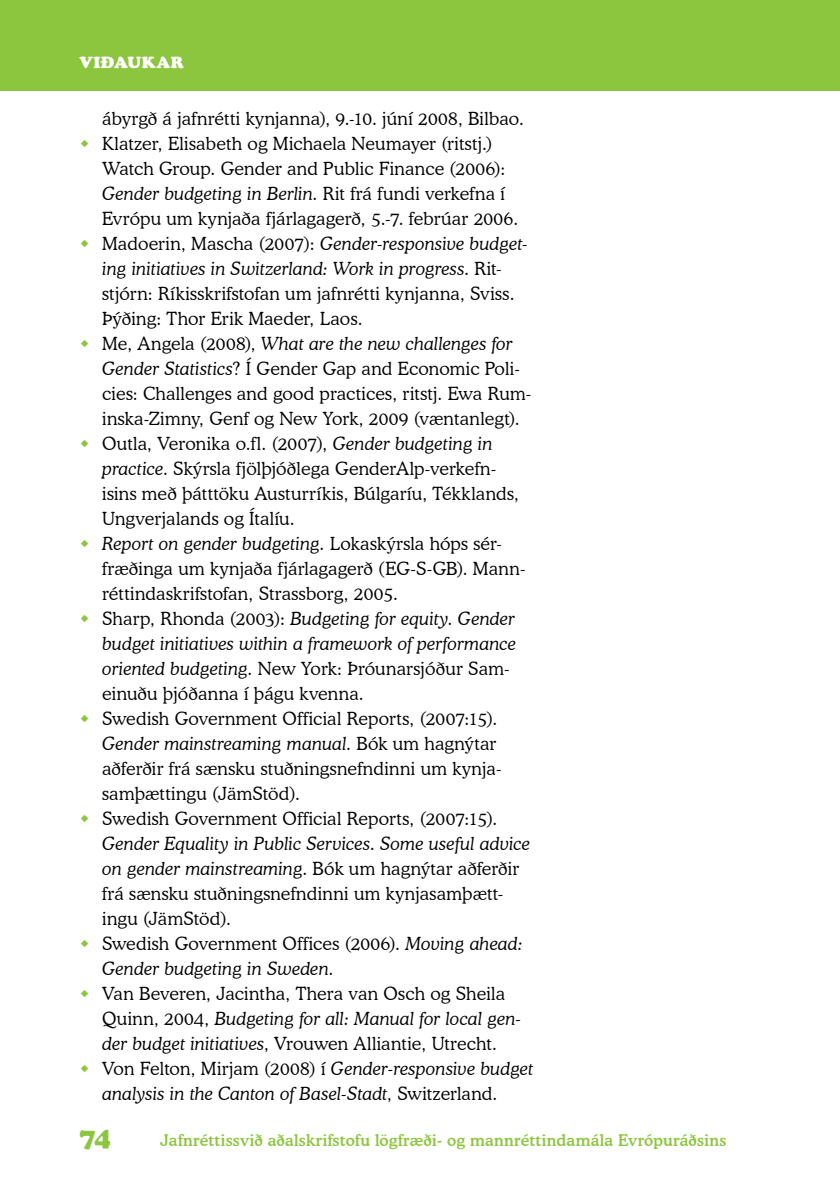
<style>
.page{position:relative;width:840px;height:1191px;background:#fff}
.page>*{position:absolute;margin:0;border:0;box-sizing:border-box;transform-origin:0 0}
.t1{font:26px "Cooper Black Std";color:#8cc63f}
.t2{font:300 18px/25px "Cooper BT";letter-spacing:.01em;color:#000}
.t3{font:500 16px "Cooper BT";letter-spacing:.015em;color:#8cc63f}
.t4{font:16px "Cooper Black Std";letter-spacing:.03em;color:#fff}
.s1{font-style:italic}
</style>
<div class="page">
<div style="left:0;top:0;width:839px;height:91px;background:#8cc63f"></div>
<hr style="left:839px;top:0;width:1px;height:91px;background:#8cc63f">
<p class="t4" style="left:79px;top:53px;width:106px">VIÐAUKAR</p>
<p class="t2" style="left:102px;top:106px;width:430px">ábyrgð á jafnrétti kynjanna), 9.-10. júní 2008, Bilbao.<br>Klatzer, Elisabeth og Michaela Neumayer (ritstj.)<br>Watch Group. Gender and Public Finance (2006):<br><span class="s1">Gender budgeting in Berlin</span>. Rit frá fundi verkefna í Evrópu um kynjaða fjárlagagerð, 5.-7. febrúar 2006.<br>Madoerin, Mascha (2007): <span class="s1">Gender-responsive budget&shy;ing initiatives in Switzerland: Work in progress.</span> Rit&shy;stjórn: Ríkisskrifstofan um jafnrétti kynjanna, Sviss.<br>Þýðing: Thor Erik Maeder, Laos.<br>Me, Angela (2008), <span class="s1">What are the new challenges for Gender Statistics</span>? Í Gender Gap and Economic Poli&shy;cies: Challenges and good practices, ritstj. Ewa Rum&shy;inska-Zimny, Genf og New York, 2009 (væntanlegt).<br>Outla, Veronika o.fl. (2007), <span class="s1">Gender budgeting in practice</span>. Skýrsla fjölþjóðlega GenderAlp-verkefn&shy;isins með þátttöku Austurríkis, Búlgaríu, Tékklands, Ungverjalands og Ítalíu.<br><span class="s1">Report on gender budgeting</span>. Lokaskýrsla hóps sér&shy;fræðinga um kynjaða fjárlagagerð (EG-S-GB). Mann&shy;réttindaskrifstofan, Strassborg, 2005.<br>Sharp, Rhonda (2003): <span class="s1">Budgeting for equity. Gender budget initiatives within a framework of performance oriented budgeting</span>. New York: Þróunarsjóður Sam&shy;einuðu þjóðanna í þágu kvenna.<br>Swedish Government Official Reports, (2007:15).<br><span class="s1">Gender mainstreaming manual</span>. Bók um hagnýtar aðferðir frá sænsku stuðningsnefndinni um kynja&shy;samþættingu (JämStöd).<br>Swedish Government Official Reports, (2007:15).</p>
<p class="t2" style="left:102px;top:831px;width:429px"><span class="s1">Gender Equality in Public Services. Some useful advice on gender mainstreaming</span>. Bók um hagnýtar aðferðir frá sænsku stuðningsnefndinni um kynjasamþætt&shy;ingu (JämStöd).<br>Swedish Government Offices (2006). <span class="s1">Moving ahead:<br>Gender budgeting in Sweden.</span></p>
<p class="t2" style="left:102px;top:981px;width:432px">Van Beveren, Jacintha, Thera van Osch og Sheila Quinn, 2004, <span class="s1">Budgeting for all: Manual for local gen&shy;der budget initiatives</span>, Vrouwen Alliantie, Utrecht.<br>Von Felton, Mirjam (2008) í <span class="s1">Gender-responsive budget analysis in the Canton of Basel-Stadt</span>, Switzerland.</p>
<h1 class="t1" style="left:79px;top:1120px;width:17px">74</h1>
<p class="t3" style="left:160px;top:1130px;width:567px">Jafnréttissvið aðalskrifstofu lögfræði- og mannréttindamála Evrópuráðsins</p>
</div>
